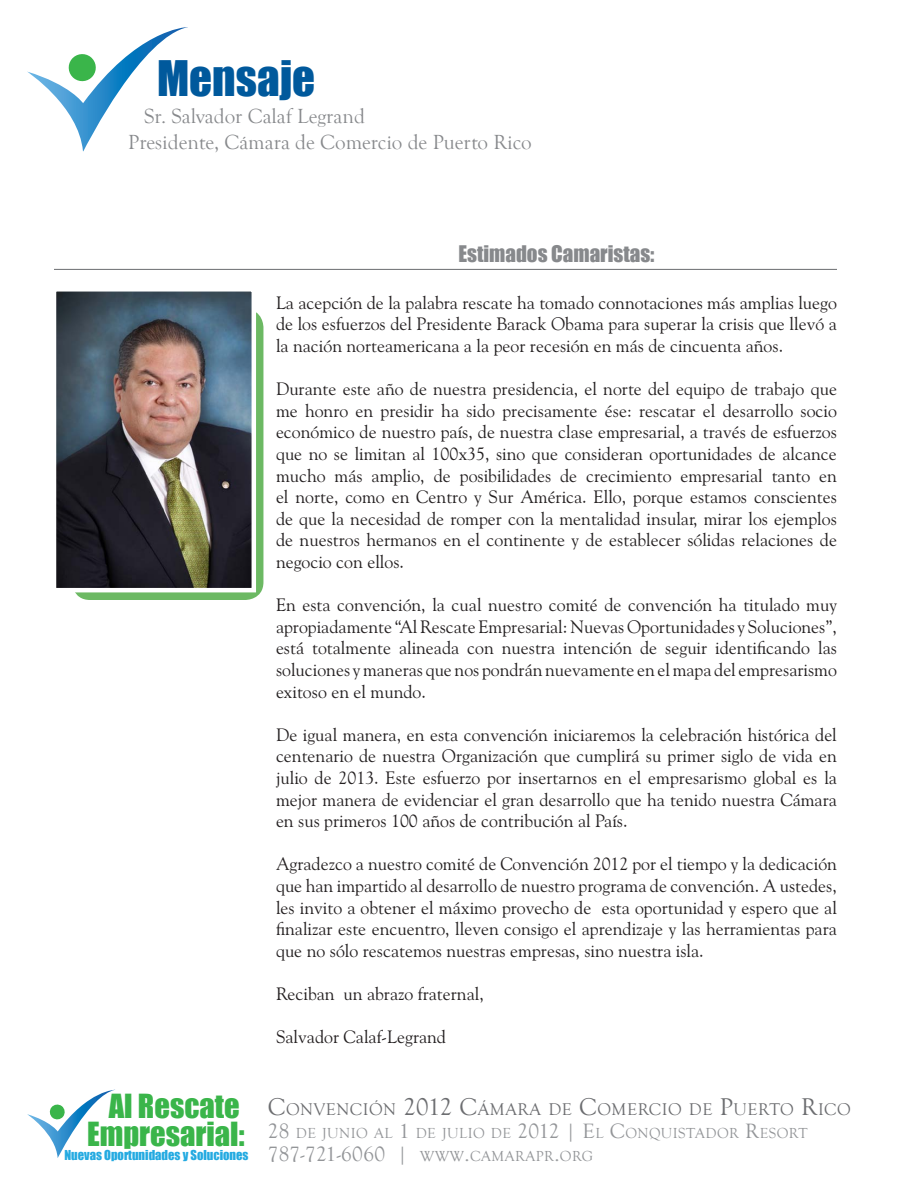
<style>
.page{position:relative;width:918px;height:1188px;background:#fff}
.page>*{position:absolute;margin:0;border:0;box-sizing:border-box;transform-origin:0 0}
.t1{font:45px "Impact";color:#00599c}
.t2{font:30.6px "Impact";color:#3ab54a}
.t3{font:21.3px "Goudy Old Style T";letter-spacing:.02em;color:#939598}
.t4{font:21px "Goudy Old Style T";color:#87898c}
.t5{font:21px "Impact";color:#87898c}
.t6{font:18px/21.6px "Goudy Old Style BT";color:#231f20;text-align:justify}
.t7{font:17.4px "Goudy Old Style T";letter-spacing:.03em;color:#6c6d70}
.t8{font:15px "Goudy Old Style T";letter-spacing:.03em;color:#939598}
.t9{font:12.6px "Impact";color:#24aae1}
.s1{font-size:24.9px}
.s2{font-size:21.3px}
.s3{font-size:15px}
</style>
<div class="page">
<svg style="left:27px;top:1090px;width:87px;height:68px"></svg>
<div style="left:72px;top:309px;width:191px;height:291px;background:#6cb963;border-radius:18px"></div>
<hr style="left:54px;top:269px;width:783px;height:1px;background:#7a7c7f">
<img style="left:57px;top:292px;width:194px;height:295px">
<div style="left:52px;top:287px;width:204px;height:305px;border:4px solid #fff"></div>
<svg style="left:27px;top:27px;width:161px;height:124px"></svg>
<p class="t1" style="left:157px;top:43px;width:160px">Mensaje</p>
<p class="t4" style="left:144px;top:105px;width:223px">Sr. Salvador Calaf Legrand</p>
<p class="t4" style="left:128px;top:130px;width:405px">Presidente, Cámara de Comercio de Puerto Rico</p>
<h2 class="t2" style="left:109px;top:1083px;width:133px">Al Rescate</h2>
<p class="t9" style="left:64px;top:1145px;width:186px">Nuevas Oportunidades y Soluciones</p>
<h2 class="t2" style="left:87px;top:1110px;width:159px">Empresarial:</h2>
<p class="t5" style="left:458px;top:238px;width:198px">Estimados Camaristas:</p>
<p class="t6" style="left:276px;top:292px;width:563px">La acepción de la palabra rescate ha tomado connotaciones más amplias luego de los esfuerzos del Presidente Barack Obama para superar la crisis que llevó a la nación norteamericana a la peor recesión en más de cincuenta años.</p>
<p class="t6" style="left:276px;top:378px;width:563px">Durante este año de nuestra presidencia, el norte del equipo de trabajo que me honro en presidir ha sido precisamente ése: rescatar el desarrollo socio económico de nuestro país, de nuestra clase empresarial, a través de esfuerzos que no se limitan al 100x35, sino que consideran oportunidades de alcance mucho más amplio, de posibilidades de crecimiento empresarial tanto en el norte, como en Centro y Sur América. Ello, porque estamos conscientes de que la necesidad de romper con la mentalidad insular, mirar los ejemplos de nuestros hermanos en el continente y de establecer sólidas relaciones de negocio con ellos.</p>
<p class="t6" style="left:276px;top:594px;width:563px">En esta convención, la cual nuestro comité de convención ha titulado muy apropiadamente “Al Rescate Empresarial: Nuevas Oportunidades y Soluciones”, está totalmente alineada con nuestra intención de seguir identificando las soluciones y maneras que nos pondrán nuevamente en el mapa del empresarismo exitoso en el mundo.</p>
<p class="t6" style="left:276px;top:724px;width:563px">De igual manera, en esta convención iniciaremos la celebración histórica del centenario de nuestra Organización que cumplirá su primer siglo de vida en julio de 2013. Este esfuerzo por insertarnos en el empresarismo global es la mejor manera de evidenciar el gran desarrollo que ha tenido nuestra Cámara en sus primeros 100 años de contribución al País.</p>
<p class="t6" style="left:276px;top:853px;width:563px">Agradezco a nuestro comité de Convención 2012 por el tiempo y la dedicación que han impartido al desarrollo de nuestro programa de convención. A ustedes, les invito a obtener el máximo provecho de esta oportunidad y espero que al finalizar este encuentro, lleven consigo el aprendizaje y las herramientas para que no sólo rescatemos nuestras empresas, sino nuestra isla.</p>
<p class="t6" style="left:276px;top:983px;width:209px">Reciban un abrazo fraternal,</p>
<p class="t6" style="left:276px;top:1026px;width:172px">Salvador Calaf-Legrand</p>
<p class="t7" style="left:268px;top:1099px;width:585px"><span class="s1">C</span>ONVENCIÓN <span class="s1">2012 C</span>ÁMARA DE <span class="s1">C</span>OMERCIO DE <span class="s1">P</span>UERTO <span class="s1">R</span>ICO</p>
<p class="t8" style="left:268px;top:1125px;width:541px"><span class="s2">28</span> DE JUNIO AL <span class="s2">1</span> DE JULIO DE <span class="s2">2012 | E</span>L <span class="s2">C</span>ONQUISTADOR <span class="s2">R</span>ESORT</p>
<p class="t3" style="left:268px;top:1142px;width:327px">787-721-6060 | <span class="s3">WWW</span>.<span class="s3">CAMARAPR</span>.<span class="s3">ORG</span></p>
</div>
